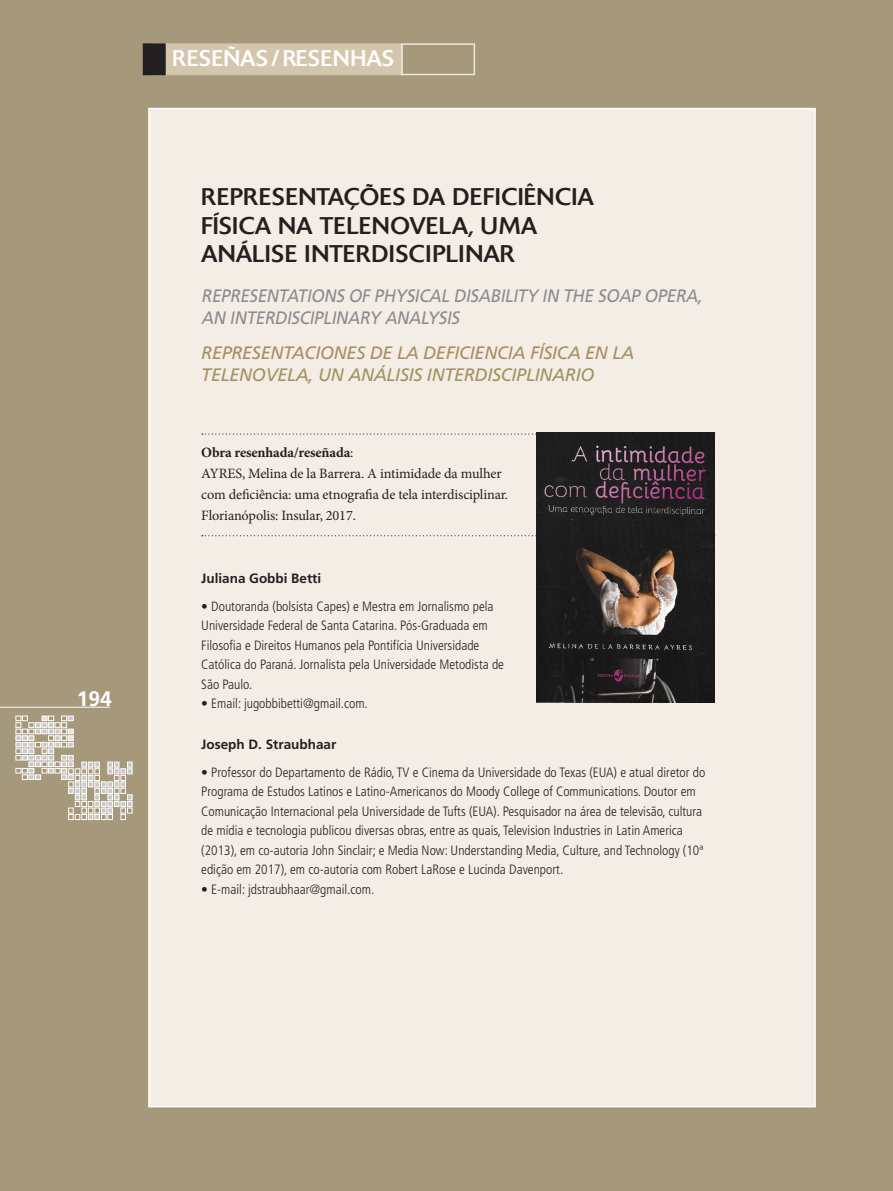
<style>
.page{position:relative;width:893px;height:1191px;background:#a5987b}
.page>*{position:absolute;margin:0;border:0;box-sizing:border-box;transform-origin:0 0}
.t1{font:24px/28.5px "Delta";letter-spacing:.02em;color:#231f20}
.t2{font:22.5px "Delta";color:#fff}
.t3{font:700 21px "Frutiger";color:#fff}
.t4{font:italic 18px/22.5px "Frutiger";letter-spacing:-.015em;color:#a3915f}
.t5{font:italic 18px/22.5px "Frutiger";color:#8a8c8f;scale:.94 1}
.t6{font:14.25px/21px "Minion Pro";letter-spacing:-.01em;color:#231f20}
.t7{font:300 condensed 13.5px/19.5px "Frutiger";color:#231f20}
.t8{font:700 13.5px "Frutiger";color:#231f20}
.s1{font-weight:700}
</style>
<div class="page">
<svg style="left:16px;top:716px;width:116px;height:103px"></svg>
<hr style="left:0;top:707px;width:110px;height:1px;background:#fff">
<div style="left:148px;top:108px;width:668px;height:999px;background:#f4ede6;border:2px solid #fff"></div>
<div style="left:153px;top:43px;width:250px;height:32px;background:#d4c6ad;border:2px solid #d4c6ad"></div>
<div style="left:144px;top:44px;width:21px;height:30px;background:#231f20"></div>
<div style="left:143px;top:43px;width:23px;height:32px;border:2px solid #231f20"></div>
<div style="left:401px;top:43px;width:74px;height:32px;border:2px solid #efe8dd"></div>
<svg style="left:202px;top:433px;width:513px;height:1px"></svg>
<svg style="left:202px;top:535px;width:513px;height:1px"></svg>
<img style="left:536px;top:433px;width:178px;height:269px">
<h3 class="t3" style="left:77px;top:686px;width:37px">194</h3>
<h2 class="t2" style="left:172px;top:45px;width:209px">RESEÑAS / RESENHAS</h2>
<h1 class="t1" style="left:201px;top:183px;width:394px">REPRESENTAÇÕES DA DEFICIÊNCIA<br>FÍSICA NA TELENOVELA, UMA<br>ANÁLISE INTERDISCIPLINAR</h1>
<h3 class="t5" style="left:201px;top:284px;width:538px">REPRESENTATIONS OF PHYSICAL DISABILITY IN THE SOAP OPERA,<br>AN INTERDISCIPLINARY ANALYSIS</h3>
<h3 class="t4" style="left:201px;top:341px;width:434px">REPRESENTACIONES DE LA DEFICIENCIA FÍSICA EN LA<br>TELENOVELA, UN ANÁLISIS INTERDISCIPLINARIO</h3>
<p class="t6" style="left:201px;top:441px;width:308px"><span class="s1">Obra resenhada/reseñada</span>:<br>AYRES, Melina de la Barrera. A intimidade da mulher com deficiência: uma etnografia de tela interdisciplinar.<br>Florianópolis: Insular, 2017.</p>
<p class="t8" style="left:201px;top:570px;width:122px">Juliana Gobbi Betti</p>
<p class="t7" style="left:201px;top:596px;width:304px">• Doutoranda (bolsista Capes) e Mestra em Jornalismo pela Universidade Federal de Santa Catarina. Pós-Graduada em Filosofia e Direitos Humanos pela Pontifícia Universidade Católica do Paraná. Jornalista pela Universidade Metodista de São Paulo.</p>
<p class="t7" style="left:201px;top:694px;width:168px">• Email: jugobbibetti@gmail.com.</p>
<p class="t8" style="left:201px;top:736px;width:137px">Joseph D. Straubhaar</p>
<p class="t7" style="left:201px;top:762px;width:506px">• Professor do Departamento de Rádio, TV e Cinema da Universidade do Texas (EUA) e atual diretor do Programa de Estudos Latinos e Latino-Americanos do Moody College of Communications. Doutor em Comunicação Internacional pela Universidade de Tufts (EUA). Pesquisador na área de televisão, cultura de mídia e tecnologia publicou diversas obras, entre as quais, Television Industries in Latin America (2013), em co-autoria John Sinclair; e Media Now: Understanding Media, Culture, and Technology (10ª edição em 2017), em co-autoria com Robert LaRose e Lucinda Davenport.</p>
<p class="t7" style="left:201px;top:879px;width:175px">• E-mail: jdstraubhaar@gmail.com.</p>
</div>
